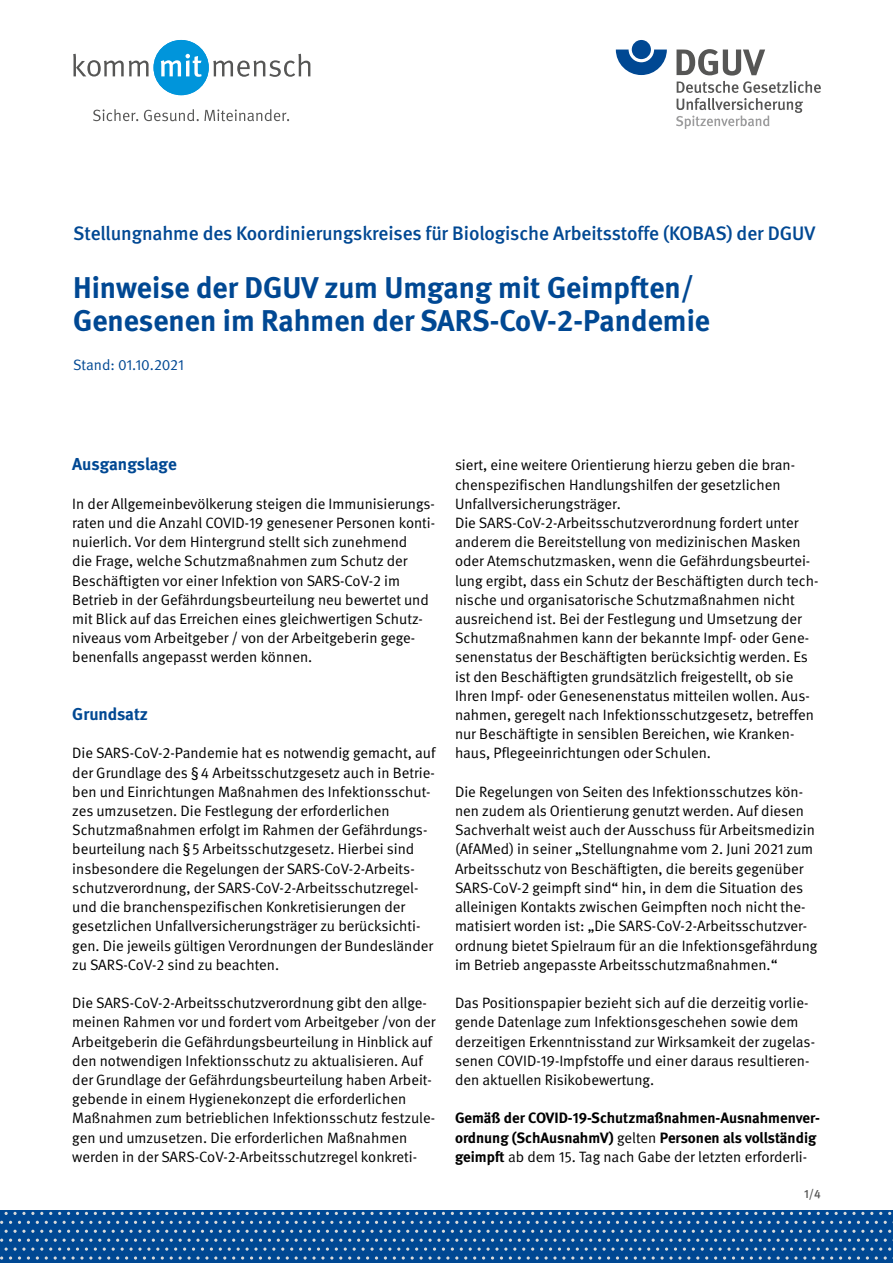
<style>
.page{position:relative;width:893px;height:1263px;background:#fff}
.page>*{position:absolute;margin:0;border:0;box-sizing:border-box;transform-origin:0 0}
.Überschriften_H1_ohne_Zahl{font:700 30px/33px "DGUV Meta";color:#004893}
.Überschriften_Subline{font:500 19.5px "DGUV Meta";letter-spacing:-.005em;color:#004893}
.Überschriften_H2_ohne_Zahl{font:700 17.25px "DGUV Meta";color:#004893}
.Fließtext_FT{font:15px/19.2px "DGUV Meta";color:#000}
.Fließtext_FT-2{font:700 15px/19.2px "DGUV Meta";color:#000}
.Fließtext_FT-3{font:15px "DGUV Meta";color:#004893}
.t1{font:500 12px "DGUV Meta";color:#565655}
.s1{font-weight:400}
</style>
<div class="page">
<div style="left:0;top:1211px;width:893px;height:52px;background:#004893"></div>
<svg style="left:121px;top:1212px;width:29px;height:3px"></svg>
<svg style="left:237px;top:1212px;width:38px;height:3px"></svg>
<svg style="left:353px;top:1212px;width:38px;height:3px"></svg>
<svg style="left:478px;top:1212px;width:29px;height:3px"></svg>
<svg style="left:594px;top:1212px;width:29px;height:3px"></svg>
<svg style="left:710px;top:1212px;width:29px;height:3px"></svg>
<svg style="left:826px;top:1212px;width:38px;height:3px"></svg>
<svg style="left:179px;top:1221px;width:38px;height:3px"></svg>
<svg style="left:295px;top:1221px;width:38px;height:3px"></svg>
<svg style="left:420px;top:1221px;width:29px;height:3px"></svg>
<svg style="left:536px;top:1221px;width:29px;height:3px"></svg>
<svg style="left:652px;top:1221px;width:29px;height:3px"></svg>
<svg style="left:768px;top:1221px;width:38px;height:3px"></svg>
<svg style="left:884px;top:1221px;width:9px;height:3px"></svg>
<svg style="left:339px;top:1230px;width:554px;height:29px"></svg>
<svg style="left:5px;top:1212px;width:29px;height:3px"></svg>
<svg style="left:63px;top:1221px;width:29px;height:3px"></svg>
<svg style="left:0;top:1230px;width:338px;height:29px"></svg>
<div style="left:154px;top:40px;width:55px;height:55px;background:#0095db;border-radius:50%"></div>
<svg style="left:73px;top:54px;width:76px;height:23px"></svg>
<svg style="left:161px;top:54px;width:41px;height:23px"></svg>
<svg style="left:213px;top:54px;width:97px;height:23px"></svg>
<svg style="left:93px;top:109px;width:45px;height:12px"></svg>
<svg style="left:144px;top:109px;width:145px;height:12px"></svg>
<svg style="left:616px;top:50px;width:51px;height:25px"></svg>
<div style="left:632px;top:40px;width:19px;height:19px;background:#004893;border-radius:50%"></div>
<svg style="left:676px;top:49px;width:145px;height:80px"></svg>
<p class="Überschriften_Subline" style="left:73px;top:222px;width:744px">Stellungnahme des Koordinierungskreises für Biologische Arbeitsstoffe (KOBAS) der DGUV</p>
<h1 class="Überschriften_H1_ohne_Zahl" style="left:73px;top:272px;width:638px">Hinweise der DGUV zum Umgang mit Geimpften/<br>Genesenen im Rahmen der SARS-CoV-2-Pandemie</h1>
<p class="Fließtext_FT-3" style="left:73px;top:356px;width:112px">Stand: 01.10.2021</p>
<h2 class="Überschriften_H2_ohne_Zahl" style="left:72px;top:454px;width:106px">Ausgangslage</h2>
<p class="Fließtext_FT" style="left:72px;top:494px;width:364px">In der Allgemeinbevölkerung steigen die Immunisierungs&shy;raten und die Anzahl COVID-19 genesener Personen konti&shy;nuierlich. Vor dem Hintergrund stellt sich zunehmend<br>die Frage, welche Schutzmaßnahmen zum Schutz der Beschäftigten vor einer Infektion von SARS-CoV-2 im Betrieb in der Gefährdungsbeurteilung neu bewertet und mit Blick auf das Erreichen eines gleichwertigen Schutz&shy;niveaus vom Arbeitgeber / von der Arbeitgeberin gege&shy;benenfalls angepasst werden können.</p>
<h2 class="Überschriften_H2_ohne_Zahl" style="left:72px;top:704px;width:77px">Grundsatz</h2>
<p class="Fließtext_FT" style="left:72px;top:744px;width:365px">Die SARS-CoV-2-Pandemie hat es notwendig gemacht, auf der Grundlage des §4 Arbeitsschutzgesetz auch in Betrie&shy;ben und Einrichtungen Maßnahmen des Infektionsschut&shy;zes umzusetzen. Die Festlegung der erforderlichen Schutzmaßnahmen erfolgt im Rahmen der Gefährdungs&shy;beurteilung nach §5 Arbeitsschutzgesetz. Hierbei sind insbesondere die Regelungen der SARS-CoV-2-Arbeits&shy;schutzverordnung, der SARS-CoV-2-Arbeitsschutzregel&shy;und die branchenspezifischen Konkretisierungen der gesetzlichen Unfallversicherungsträger zu berücksichti&shy;gen. Die jeweils gültigen Verordnungen der Bundesländer zu SARS-CoV-2 sind zu beachten.</p>
<p class="Fließtext_FT" style="left:72px;top:994px;width:365px">Die SARS-CoV-2-Arbeitsschutzverordnung gibt den allge&shy;meinen Rahmen vor und fordert vom Arbeitgeber /von der Arbeitgeberin die Gefährdungsbeurteilung in Hinblick auf den notwendigen Infektionsschutz zu aktualisieren. Auf der Grundlage der Gefährdungsbeurteilung haben Arbeit&shy;gebende in einem Hygienekonzept die erforderlichen Maßnahmen zum betrieblichen Infektionsschutz festzule&shy;gen und umzusetzen. Die erforderlichen Maßnahmen werden in der SARS-CoV-2-Arbeitsschutzregel konkreti-</p>
<p class="Fließtext_FT" style="left:455px;top:456px;width:365px">siert, eine weitere Orientierung hierzu geben die bran&shy;chenspezifischen Handlungshilfen der gesetzlichen Unfallversicherungsträger.<br>Die SARS-CoV-2-Arbeitsschutzverordnung fordert unter anderem die Bereitstellung von medizinischen Masken oder Atemschutzmasken, wenn die Gefährdungsbeurtei&shy;lung ergibt, dass ein Schutz der Beschäftigten durch tech&shy;nische und organisatorische Schutzmaßnahmen nicht ausreichend ist. Bei der Festlegung und Umsetzung der Schutzmaßnahmen kann der bekannte Impf- oder Gene&shy;senenstatus der Beschäftigten berücksichtig werden. Es ist den Beschäftigten grundsätzlich freigestellt, ob sie Ihren Impf- oder Genesenenstatus mitteilen wollen. Aus&shy;nahmen, geregelt nach Infektionsschutzgesetz, betreffen nur Beschäftigte in sensiblen Bereichen, wie Kranken&shy;haus, Pflegeeinrichtungen oder Schulen.</p>
<p class="Fließtext_FT" style="left:455px;top:782px;width:364px">Die Regelungen von Seiten des Infektionsschutzes kön&shy;nen zudem als Orientierung genutzt werden. Auf diesen Sachverhalt weist auch der Ausschuss für Arbeitsmedizin (AfAMed) in seiner „Stellungnahme vom 2. Juni 2021 zum Arbeitsschutz von Beschäftigten, die bereits gegenüber SARS-CoV-2 geimpft sind“ hin, in dem die Situation des alleinigen Kontakts zwischen Geimpften noch nicht the&shy;matisiert worden ist: „Die SARS-CoV-2-Arbeitsschutzver&shy;ordnung bietet Spielraum für an die Infektionsgefährdung im Betrieb angepasste Arbeitsschutzmaßnahmen.“</p>
<p class="Fließtext_FT" style="left:455px;top:994px;width:362px">Das Positionspapier bezieht sich auf die derzeitig vorlie&shy;gende Datenlage zum Infektionsgeschehen sowie dem derzeitigen Erkenntnisstand zur Wirksamkeit der zugelas&shy;senen COVID-19-Impfstoffe und einer daraus resultieren&shy;den aktuellen Risikobewertung.</p>
<p class="Fließtext_FT-2" style="left:455px;top:1109px;width:366px">Gemäß der COVID-19-Schutzmaßnahmen-Ausnahmenver&shy;ordnung (SchAusnahmV) <span class="s1">gelten</span> Personen als vollständig geimpft <span class="s1">ab dem 15. Tag nach Gabe der letzten erforderli-</span></p>
<p class="t1" style="left:804px;top:1186px;width:18px">1/4</p>
</div>
